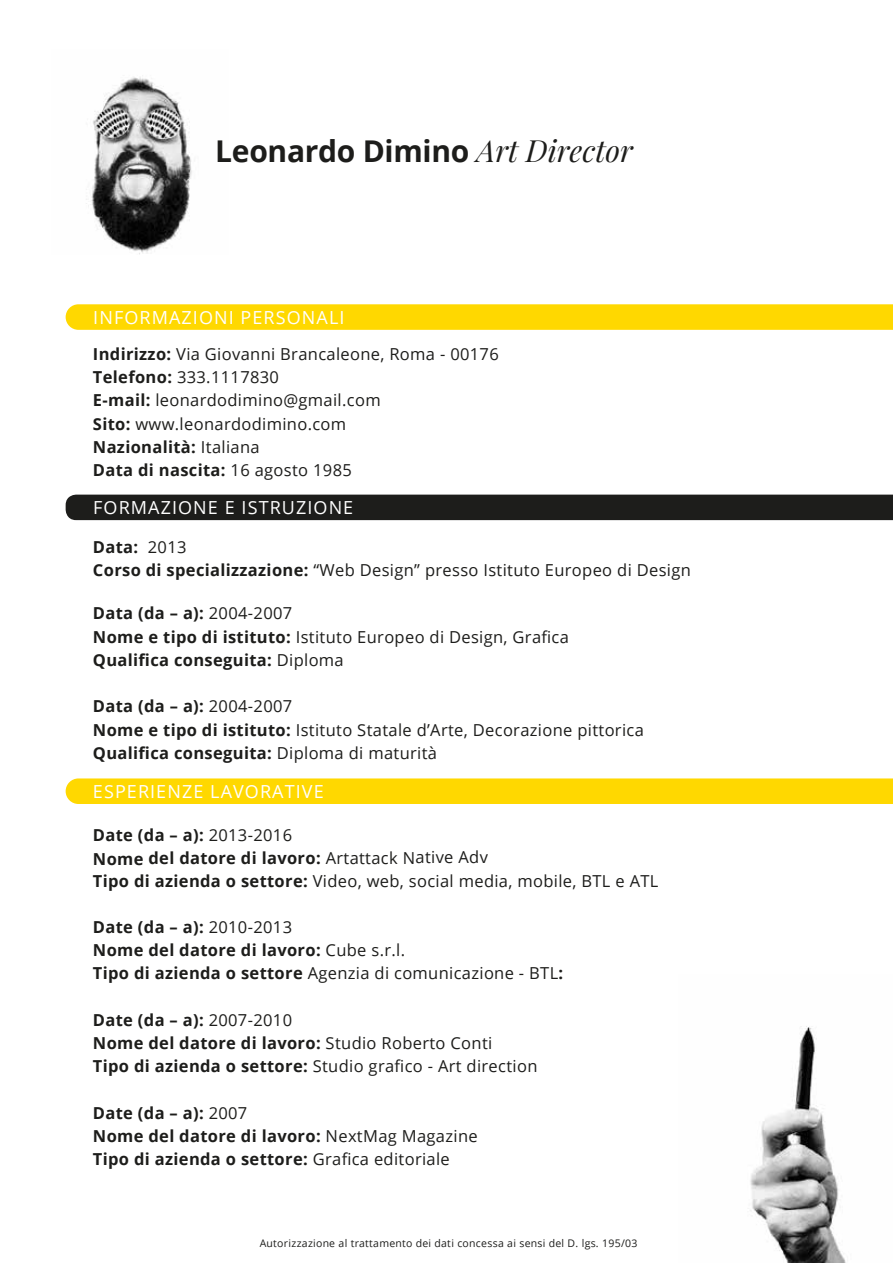
<style>
.page{position:relative;width:893px;height:1263px;background:#fff}
.page>*{position:absolute;margin:0;border:0;box-sizing:border-box;transform-origin:0 0}
.t1{font:700 30px "Open Sans";letter-spacing:-.01em;color:#1d1d1b}
.t2{font:18px "Open Sans";letter-spacing:.06em;color:#fff}
.t3{font:16.5px/23.2px "Open Sans";letter-spacing:.02em;color:#1d1d1b}
.t4{font:700 16.5px/23.2px "Open Sans";letter-spacing:.02em;color:#1d1d1b}
.t5{font:10.5px "Open Sans";letter-spacing:.03em;color:#1d1d1b}
.s1{font-family:"Playfair Display";font-weight:400;font-style:italic}
.s2{font-weight:700}
.s3{font-weight:400}
</style>
<div class="page">
<div style="left:66px;top:495px;width:827px;height:25px;background:#1d1d1b"></div>
<div style="left:66px;top:778px;width:827px;height:26px;background:#ffd800"></div>
<svg style="left:66px;top:304px;width:827px;height:26px;background:#ffd805"></svg>
<img style="left:750px;top:1026px;width:96px;height:236px">
<img style="left:86px;top:77px;width:106px;height:178px">
<h1 class="t1" style="left:215px;top:130px;width:419px">Leonardo Dimino <span class="s1">Art Director</span></h1>
<p class="t2" style="left:93px;top:305px;width:253px">INFORMAZIONI PERSONALI</p>
<p class="t3" style="left:93px;top:342px;width:407px"><span class="s2">Indirizzo:</span> Via Giovanni Brancaleone, Roma - 00176<br><span class="s2">Telefono:</span> 333.1117830<br><span class="s2">E-mail:</span> leonardodimino@gmail.com<br><span class="s2">Sito:</span> www.leonardodimino.com<br><span class="s2">Nazionalità:</span> Italiana<br><span class="s2">Data di nascita:</span> 16 agosto 1985</p>
<p class="t2" style="left:93px;top:495px;width:262px">FORMAZIONE E ISTRUZIONE</p>
<p class="t3" style="left:93px;top:535px;width:599px"><span class="s2">Data:</span> 2013<br><span class="s2">Corso di specializzazione:</span> “Web Design” presso Istituto Europeo di Design</p>
<p class="t4" style="left:93px;top:601px;width:478px">Data (da – a): <span class="s3">2004-2007<br></span>Nome e tipo di istituto: <span class="s3">Istituto Europeo di Design, Grafica<br></span>Qualifica conseguita: <span class="s3">Diploma</span></p>
<p class="t3" style="left:93px;top:694px;width:552px"><span class="s2">Data (da – a):</span> 2004-2007<br><span class="s2">Nome e tipo di istituto:</span> Istituto Statale d’Arte, Decorazione pittorica<br><span class="s2">Qualifica conseguita:</span> Diploma di maturità</p>
<p class="t2" style="left:93px;top:779px;width:232px">ESPERIENZE LAVORATIVE</p>
<p class="t3" style="left:93px;top:822px;width:567px"><span class="s2">Date (da – a):</span> 2013-2016<br><span class="s2">Nome del datore di lavoro:</span> Artattack Native Adv<br><span class="s2">Tipo di azienda o settore:</span> Video, web, social media, mobile, BTL e ATL</p>
<p class="t4" style="left:93px;top:914px;width:472px">Date (da – a): <span class="s3">2010-2013<br></span>Nome del datore di lavoro: <span class="s3">Cube s.r.l.<br></span>Tipo di azienda o settore <span class="s3">Agenzia di comunicazione - BTL</span>:</p>
<p class="t4" style="left:93px;top:1007px;width:446px">Date (da – a): <span class="s3">2007-2010<br></span>Nome del datore di lavoro: <span class="s3">Studio Roberto Conti<br></span>Tipo di azienda o settore: <span class="s3">Studio grafico - Art direction</span></p>
<p class="t4" style="left:93px;top:1100px;width:386px">Date (da – a): <span class="s3">2007<br></span>Nome del datore di lavoro: <span class="s3">NextMag Magazine<br></span>Tipo di azienda o settore: <span class="s3">Grafica editoriale</span></p>
<p class="t5" style="left:260px;top:1236px;width:379px">Autorizzazione al trattamento dei dati concessa ai sensi del D. lgs. 195/03</p>
</div>
